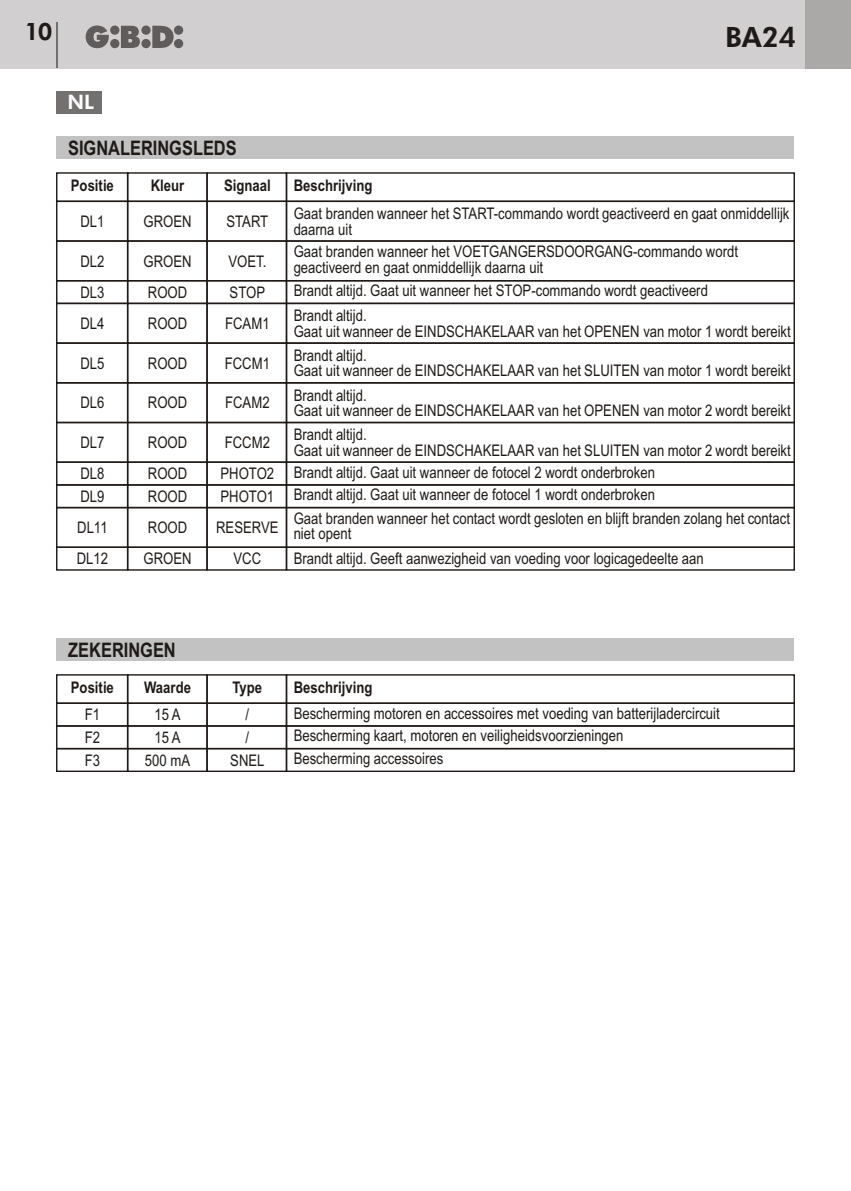
<style>
.page{position:relative;width:851px;height:1191px;background:#fff}
.page>*{position:absolute;margin:0;border:0;box-sizing:border-box;transform-origin:0 0}
.t1{font:800 28px "Futura BT";color:#1f1a17}
.t2{font:800 24px "Futura BT";color:#1f1a17}
.t3{font:700 20px "Arial Narrow";color:#1f1a17}
.t4{font:800 20px "Futura BT";color:#fff}
.t5{font:16px/22.6px "Arial Narrow";color:#1f1a17}
.t6{font:700 16px "Arial Narrow";color:#1f1a17}
</style>
<div class="page">
<div style="left:0;top:0;width:850px;height:68px;background:#d1cfcf"></div>
<div style="left:805px;top:0;width:45px;height:68px;background:#aba8a8"></div>
<svg style="left:86px;top:26px;width:97px;height:22px"></svg>
<hr style="left:56px;top:23px;width:2px;height:45px;background:#737070">
<hr style="left:850px;top:0;width:1px;height:68px;background:#aba8a8">
<div style="left:57px;top:91px;width:45px;height:22px;background:#737070"></div>
<div style="left:57px;top:136px;width:737px;height:23px;background:#c2c2c2"></div>
<div style="left:56px;top:201px;width:72px;height:41px;border:1px solid #1f1a17"></div>
<div style="left:56px;top:240px;width:72px;height:41px;border:1px solid #1f1a17"></div>
<div style="left:56px;top:280px;width:72px;height:24px;border:1px solid #1f1a17"></div>
<div style="left:56px;top:461px;width:72px;height:24px;border:1px solid #1f1a17"></div>
<div style="left:56px;top:484px;width:72px;height:24px;border:1px solid #1f1a17"></div>
<div style="left:56px;top:303px;width:72px;height:41px;border:1px solid #1f1a17"></div>
<div style="left:56px;top:342px;width:72px;height:41px;border:1px solid #1f1a17"></div>
<div style="left:56px;top:382px;width:72px;height:41px;border:1px solid #1f1a17"></div>
<div style="left:56px;top:422px;width:72px;height:41px;border:1px solid #1f1a17"></div>
<div style="left:56px;top:507px;width:72px;height:41px;border:1px solid #1f1a17"></div>
<div style="left:127px;top:201px;width:81px;height:41px;border:1px solid #1f1a17"></div>
<div style="left:127px;top:240px;width:81px;height:41px;border:1px solid #1f1a17"></div>
<div style="left:127px;top:280px;width:81px;height:24px;border:1px solid #1f1a17"></div>
<div style="left:127px;top:461px;width:81px;height:24px;border:1px solid #1f1a17"></div>
<div style="left:127px;top:484px;width:81px;height:24px;border:1px solid #1f1a17"></div>
<div style="left:127px;top:303px;width:81px;height:41px;border:1px solid #1f1a17"></div>
<div style="left:127px;top:342px;width:81px;height:41px;border:1px solid #1f1a17"></div>
<div style="left:127px;top:382px;width:81px;height:41px;border:1px solid #1f1a17"></div>
<div style="left:127px;top:422px;width:81px;height:41px;border:1px solid #1f1a17"></div>
<div style="left:127px;top:507px;width:81px;height:41px;border:1px solid #1f1a17"></div>
<div style="left:206px;top:172px;width:81px;height:30px;border:1px solid #1f1a17"></div>
<div style="left:206px;top:201px;width:81px;height:41px;border:1px solid #1f1a17"></div>
<div style="left:206px;top:240px;width:81px;height:41px;border:1px solid #1f1a17"></div>
<div style="left:206px;top:280px;width:81px;height:24px;border:1px solid #1f1a17"></div>
<div style="left:206px;top:461px;width:81px;height:24px;border:1px solid #1f1a17"></div>
<div style="left:206px;top:484px;width:81px;height:24px;border:1px solid #1f1a17"></div>
<div style="left:206px;top:546px;width:81px;height:24px;border:1px solid #1f1a17"></div>
<div style="left:206px;top:303px;width:81px;height:41px;border:1px solid #1f1a17"></div>
<div style="left:206px;top:342px;width:81px;height:41px;border:1px solid #1f1a17"></div>
<div style="left:206px;top:382px;width:81px;height:41px;border:1px solid #1f1a17"></div>
<div style="left:206px;top:422px;width:81px;height:41px;border:1px solid #1f1a17"></div>
<div style="left:206px;top:507px;width:81px;height:41px;border:1px solid #1f1a17"></div>
<div style="left:286px;top:201px;width:508px;height:41px;border:1px solid #1f1a17"></div>
<div style="left:286px;top:240px;width:508px;height:41px;border:1px solid #1f1a17"></div>
<div style="left:286px;top:280px;width:508px;height:24px;border:1px solid #1f1a17"></div>
<div style="left:286px;top:484px;width:508px;height:24px;border:1px solid #1f1a17"></div>
<div style="left:286px;top:303px;width:508px;height:41px;border:1px solid #1f1a17"></div>
<div style="left:286px;top:342px;width:508px;height:41px;border:1px solid #1f1a17"></div>
<div style="left:286px;top:382px;width:508px;height:41px;border:1px solid #1f1a17"></div>
<div style="left:286px;top:422px;width:508px;height:41px;border:1px solid #1f1a17"></div>
<div style="left:286px;top:507px;width:508px;height:41px;border:1px solid #1f1a17"></div>
<div style="left:57px;top:638px;width:737px;height:22px;background:#c2c2c2"></div>
<div style="left:56px;top:674px;width:72px;height:30px;border:1px solid #1f1a17"></div>
<div style="left:56px;top:702px;width:72px;height:24px;border:1px solid #1f1a17"></div>
<div style="left:56px;top:725px;width:72px;height:24px;border:1px solid #1f1a17"></div>
<div style="left:56px;top:748px;width:72px;height:24px;border:1px solid #1f1a17"></div>
<div style="left:127px;top:674px;width:81px;height:30px;border:1px solid #1f1a17"></div>
<div style="left:127px;top:702px;width:81px;height:24px;border:1px solid #1f1a17"></div>
<div style="left:127px;top:725px;width:81px;height:24px;border:1px solid #1f1a17"></div>
<div style="left:127px;top:748px;width:81px;height:24px;border:1px solid #1f1a17"></div>
<div style="left:206px;top:674px;width:81px;height:30px;border:1px solid #1f1a17"></div>
<div style="left:206px;top:702px;width:81px;height:24px;border:1px solid #1f1a17"></div>
<div style="left:206px;top:725px;width:81px;height:24px;border:1px solid #1f1a17"></div>
<div style="left:206px;top:748px;width:81px;height:24px;border:1px solid #1f1a17"></div>
<div style="left:286px;top:674px;width:508px;height:30px;border:1px solid #1f1a17"></div>
<div style="left:286px;top:702px;width:508px;height:24px;border:1px solid #1f1a17"></div>
<div style="left:286px;top:725px;width:508px;height:24px;border:1px solid #1f1a17"></div>
<div style="left:286px;top:748px;width:508px;height:24px;border:1px solid #1f1a17"></div>
<h2 class="t2" style="left:24px;top:22px;width:29px">10</h2>
<h1 class="t1" style="left:725px;top:26px;width:73px">BA24</h1>
<p class="t4" style="left:67px;top:94px;width:28px">NL</p>
<p class="t3" style="left:68px;top:140px;width:170px">SIGNALERINGSLEDS</p>
<p class="t6" style="left:71px;top:179px;width:45px">Positie</p>
<p class="t6" style="left:151px;top:179px;width:35px">Kleur</p>
<p class="t6" style="left:224px;top:180px;width:48px">Signaal</p>
<p class="t6" style="left:293px;top:179px;width:80px">Beschrijving</p>
<p class="t5" style="left:293px;top:207px;width:497px;line-height:15.4px">Gaat branden wanneer het START-commando wordt geactiveerd en gaat onmiddellijk daarna uit</p>
<p class="t5" style="left:293px;top:245px;width:446px;line-height:15.4px">Gaat branden wanneer het VOETGANGERSDOORGANG-commando wordt geactiveerd en gaat onmiddellijk daarna uit</p>
<p class="t5" style="left:293px;top:279px;width:416px;line-height:25px">Brandt altijd. Gaat uit wanneer het STOP-commando wordt geactiveerd<br>Brandt altijd.</p>
<p class="t5" style="left:293px;top:320px;width:498px;line-height:24.2px">Gaat uit wanneer de EINDSCHAKELAAR van het OPENEN van motor 1 wordt bereikt<br>Brandt altijd.</p>
<p class="t5" style="left:293px;top:360px;width:498px;line-height:24.2px">Gaat uit wanneer de EINDSCHAKELAAR van het SLUITEN van motor 1 wordt bereikt<br>Brandt altijd.</p>
<p class="t5" style="left:293px;top:400px;width:498px;line-height:24.2px">Gaat uit wanneer de EINDSCHAKELAAR van het OPENEN van motor 2 wordt bereikt<br>Brandt altijd.</p>
<p class="t5" style="left:293px;top:440px;width:498px">Gaat uit wanneer de EINDSCHAKELAAR van het SLUITEN van motor 2 wordt bereikt</p>
<p class="t5" style="left:143px;top:211px;width:50px">GROEN</p>
<p class="t5" style="left:143px;top:247px;width:50px;line-height:31.2px">GROEN<br>ROOD<br>ROOD</p>
<p class="t5" style="left:148px;top:353px;width:41px">ROOD</p>
<p class="t5" style="left:148px;top:393px;width:41px">ROOD</p>
<p class="t5" style="left:148px;top:432px;width:41px">ROOD</p>
<p class="t5" style="left:226px;top:211px;width:43px">START</p>
<p class="t5" style="left:225px;top:247px;width:46px;line-height:31.2px">VOET.<br>STOP<br>FCAM1</p>
<p class="t5" style="left:225px;top:353px;width:47px">FCCM1</p>
<p class="t5" style="left:225px;top:393px;width:46px">FCAM2</p>
<p class="t5" style="left:225px;top:432px;width:47px">FCCM2</p>
<p class="t5" style="left:80px;top:211px;width:26px">DL1</p>
<p class="t5" style="left:80px;top:247px;width:26px;line-height:31.2px;text-align:justify">DL2<br>DL3<br>DL4</p>
<p class="t5" style="left:80px;top:353px;width:26px">DL5</p>
<p class="t5" style="left:80px;top:393px;width:26px">DL6</p>
<p class="t5" style="left:80px;top:432px;width:26px">DL7</p>
<p class="t5" style="left:80px;top:464px;width:26px">DL8<br>DL9</p>
<p class="t5" style="left:148px;top:464px;width:41px">ROOD<br>ROOD</p>
<p class="t5" style="left:220px;top:464px;width:55px">PHOTO2<br>PHOTO1</p>
<p class="t5" style="left:293px;top:462px;width:363px">Brandt altijd. Gaat uit wanneer de fotocel 2 wordt onderbroken<br>Brandt altijd. Gaat uit wanneer de fotocel 1 wordt onderbroken</p>
<p class="t5" style="left:77px;top:517px;width:32px">DL11</p>
<p class="t5" style="left:148px;top:518px;width:41px">ROOD</p>
<p class="t5" style="left:216px;top:518px;width:64px">RESERVE</p>
<p class="t5" style="left:293px;top:512px;width:498px;line-height:15.4px">Gaat branden wanneer het contact wordt gesloten en blijft branden zolang het contact niet opent</p>
<p class="t5" style="left:77px;top:549px;width:33px">DL12</p>
<p class="t5" style="left:143px;top:549px;width:50px">GROEN</p>
<p class="t5" style="left:233px;top:549px;width:29px">VCC</p>
<p class="t5" style="left:293px;top:549px;width:411px">Brandt altijd. Geeft aanwezigheid van voeding voor logicagedeelte aan</p>
<p class="t3" style="left:68px;top:642px;width:109px">ZEKERINGEN</p>
<p class="t6" style="left:71px;top:681px;width:45px">Positie</p>
<p class="t6" style="left:144px;top:681px;width:48px">Waarde</p>
<p class="t6" style="left:232px;top:681px;width:31px">Type</p>
<p class="t6" style="left:293px;top:681px;width:80px">Beschrijving</p>
<p class="t5" style="left:293px;top:703px;width:427px">Bescherming motoren en accessoires met voeding van batterijladercircuit<br>Bescherming kaart, motoren en veiligheidsvoorzieningen<br>Bescherming accessoires</p>
<p class="t5" style="left:85px;top:705px;width:17px;text-align:justify">F1<br>F2<br>F3</p>
<p class="t5" style="left:145px;top:705px;width:47px;text-align:center">15 A<br>15 A<br>500 mA</p>
<p class="t5" style="left:230px;top:705px;width:36px;text-align:center">/<br>/<br>SNEL</p>
</div>
